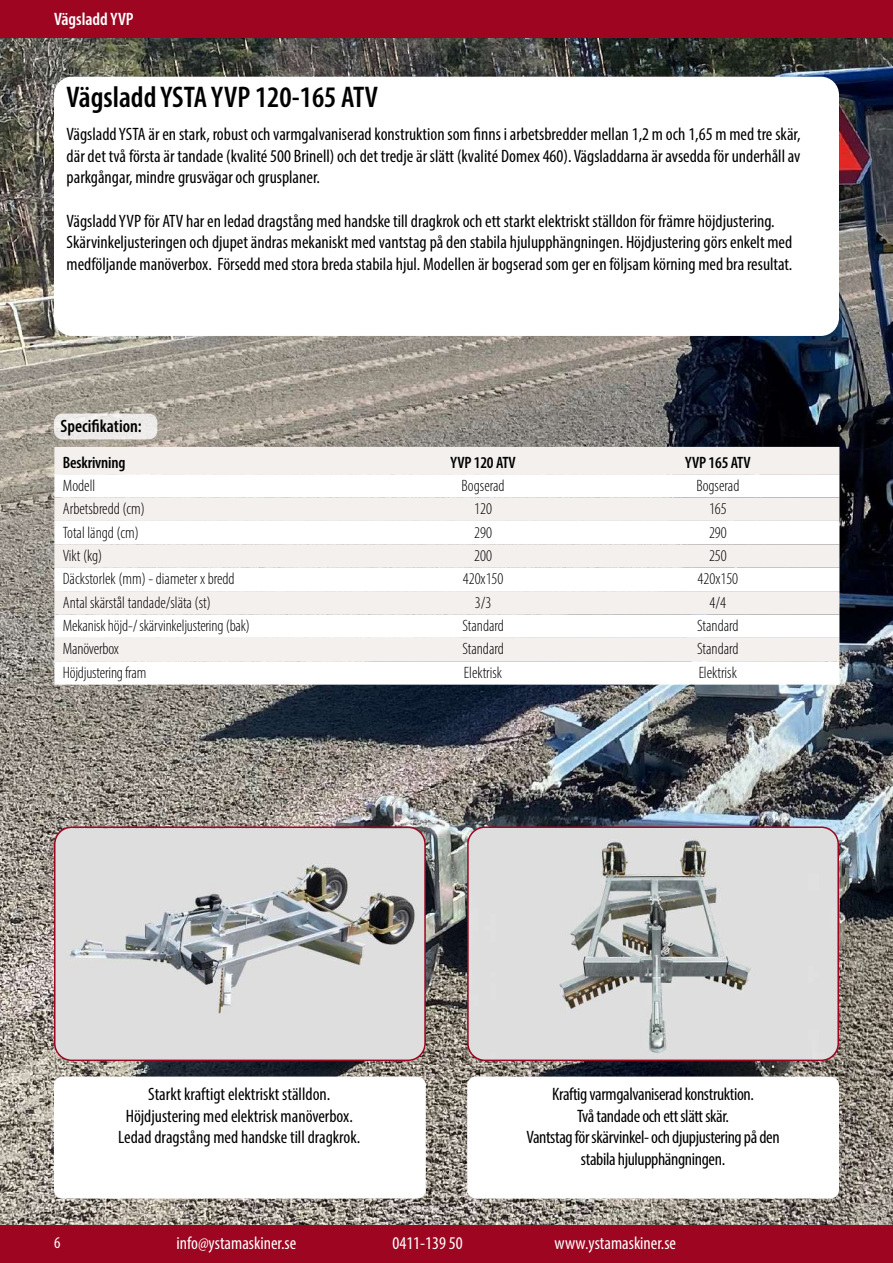
<style>
.page{position:relative;width:893px;height:1263px;background:#fff}
.page>*{position:absolute;margin:0;border:0;box-sizing:border-box;transform-origin:0 0}
.t1{font:600 condensed 30px "Myriad Pro";color:#000}
.t2{font:condensed 18px/21.6px "Myriad Pro";color:#000;text-align:justify}
.t3{font:condensed 18px/21.6px "Myriad Pro";letter-spacing:-.02em;color:#000;text-align:center}
.t4{font:condensed 18px "Myriad Pro";color:#fff}
.t5{font:600 condensed 18px "Myriad Pro";color:#000}
.t6{font:600 condensed 18px "Myriad Pro";color:#fff}
.t7{font:300 condensed 16.5px "Myriad Pro";color:#000}
.t8{font:600 condensed 16.5px "Myriad Pro";letter-spacing:-.01em;color:#000}
.t9{font:condensed 16.5px "Myriad Pro";color:#fff}
</style>
<div class="page">
<div style="left:0;top:1224px;width:893px;height:39px;background:#9d0520"></div>
<div style="left:0;top:0;width:893px;height:39px;background:#9d0520"></div>
<img style="left:0;top:38px;width:893px;height:1186px">
<div style="left:54px;top:77px;width:785px;height:259px;background:#fff;border-radius:18px"></div>
<div style="left:54px;top:414px;width:103px;height:25px;background:#ecebe9;border-radius:9px"></div>
<img style="left:55px;top:828px;width:370px;height:232px">
<div style="left:54px;top:826px;width:372px;height:235px;border:2px solid #9d0520;border-radius:17px"></div>
<img style="left:468px;top:827px;width:370px;height:233px">
<div style="left:467px;top:826px;width:372px;height:235px;border:2px solid #9d0520;border-radius:17px"></div>
<div style="left:54px;top:1076px;width:372px;height:122px;background:#fff;border-radius:9px"></div>
<div style="left:467px;top:1076px;width:372px;height:122px;background:#fff;border-radius:9px"></div>
<div style="left:54px;top:447px;width:785px;height:27px;background:#f4f0ee"></div>
<svg style="left:54px;top:474px;width:785px;height:211px"></svg>
<p class="t6" style="left:54px;top:8px;width:81px">Vägsladd YVP</p>
<h1 class="t1" style="left:67px;top:78px;width:313px">Vägsladd YSTA YVP 120-165 ATV</h1>
<p class="t2" style="left:67px;top:123px;width:735px">Vägsladd YSTA är en stark, robust och varmgalvaniserad konstruktion som finns i arbetsbredder mellan 1,2 m och 1,65 m med tre skär, där det två första är tandade (kvalité 500 Brinell) och det tredje är slätt (kvalité Domex 460). Vägsladdarna är avsedda för underhåll av parkgångar, mindre grusvägar och grusplaner.</p>
<p class="t2" style="left:67px;top:210px;width:727px;text-align:left">Vägsladd YVP för ATV har en ledad dragstång med handske till dragkrok och ett starkt elektriskt ställdon för främre höjdjustering.<br>Skärvinkeljusteringen och djupet ändras mekaniskt med vantstag på den stabila hjulupphängningen. Höjdjustering görs enkelt med medföljande manöverbox. Försedd med stora breda stabila hjul. Modellen är bogserad som ger en följsam körning med bra resultat.</p>
<p class="t5" style="left:61px;top:415px;width:83px">Specifikation:</p>
<p class="t8" style="left:63px;top:452px;width:64px">Beskrivning</p>
<p class="t8" style="left:450px;top:452px;width:67px">YVP 120 ATV</p>
<p class="t8" style="left:685px;top:452px;width:67px">YVP 165 ATV</p>
<p class="t7" style="left:63px;top:476px;width:34px">Modell</p>
<p class="t7" style="left:462px;top:476px;width:45px">Bogserad</p>
<p class="t7" style="left:696px;top:476px;width:45px">Bogserad</p>
<p class="t7" style="left:63px;top:499px;width:83px">Arbetsbredd (cm)</p>
<p class="t7" style="left:474px;top:499px;width:19px">120</p>
<p class="t7" style="left:709px;top:499px;width:19px">165</p>
<p class="t7" style="left:63px;top:522px;width:78px">Total längd (cm)</p>
<p class="t7" style="left:474px;top:522px;width:19px">290</p>
<p class="t7" style="left:709px;top:522px;width:19px">290</p>
<p class="t7" style="left:63px;top:546px;width:41px">Vikt (kg)</p>
<p class="t7" style="left:474px;top:546px;width:19px">200</p>
<p class="t7" style="left:709px;top:546px;width:19px">250</p>
<p class="t7" style="left:63px;top:569px;width:173px">Däckstorlek (mm) - diameter x bredd</p>
<p class="t7" style="left:463px;top:569px;width:42px">420x150</p>
<p class="t7" style="left:698px;top:569px;width:42px">420x150</p>
<p class="t7" style="left:63px;top:592px;width:150px">Antal skärstål tandade/släta (st)</p>
<p class="t7" style="left:475px;top:592px;width:18px">3/3</p>
<p class="t7" style="left:710px;top:592px;width:18px">4/4</p>
<p class="t7" style="left:63px;top:616px;width:189px">Mekanisk höjd-/ skärvinkeljustering (bak)</p>
<p class="t7" style="left:462px;top:616px;width:43px">Standard</p>
<p class="t7" style="left:697px;top:616px;width:43px">Standard</p>
<p class="t7" style="left:63px;top:639px;width:58px">Manöverbox</p>
<p class="t7" style="left:462px;top:639px;width:43px">Standard</p>
<p class="t7" style="left:697px;top:639px;width:43px">Standard</p>
<p class="t7" style="left:63px;top:663px;width:85px">Höjdjustering fram</p>
<p class="t7" style="left:464px;top:663px;width:40px">Elektrisk</p>
<p class="t7" style="left:699px;top:663px;width:40px">Elektrisk</p>
<p class="t9" style="left:54px;top:1233px;width:8px">6</p>
<p class="t2" style="left:118px;top:1083px;width:244px;text-align:center">Starkt kraftigt elektriskt ställdon.<br>Höjdjustering med elektrisk manöverbox.<br>Ledad dragstång med handske till dragkrok.</p>
<p class="t3" style="left:526px;top:1083px;width:255px">Kraftig varmgalvaniserad konstruktion.<br>Två tandade och ett slätt skär.<br>Vantstag för skärvinkel- och djupjustering på den stabila hjulupphängningen.</p>
<p class="t4" style="left:176px;top:1232px;width:121px">info@ystamaskiner.se</p>
<p class="t4" style="left:392px;top:1232px;width:72px">0411-139 50</p>
<p class="t4" style="left:554px;top:1232px;width:123px">www.ystamaskiner.se</p>
</div>
